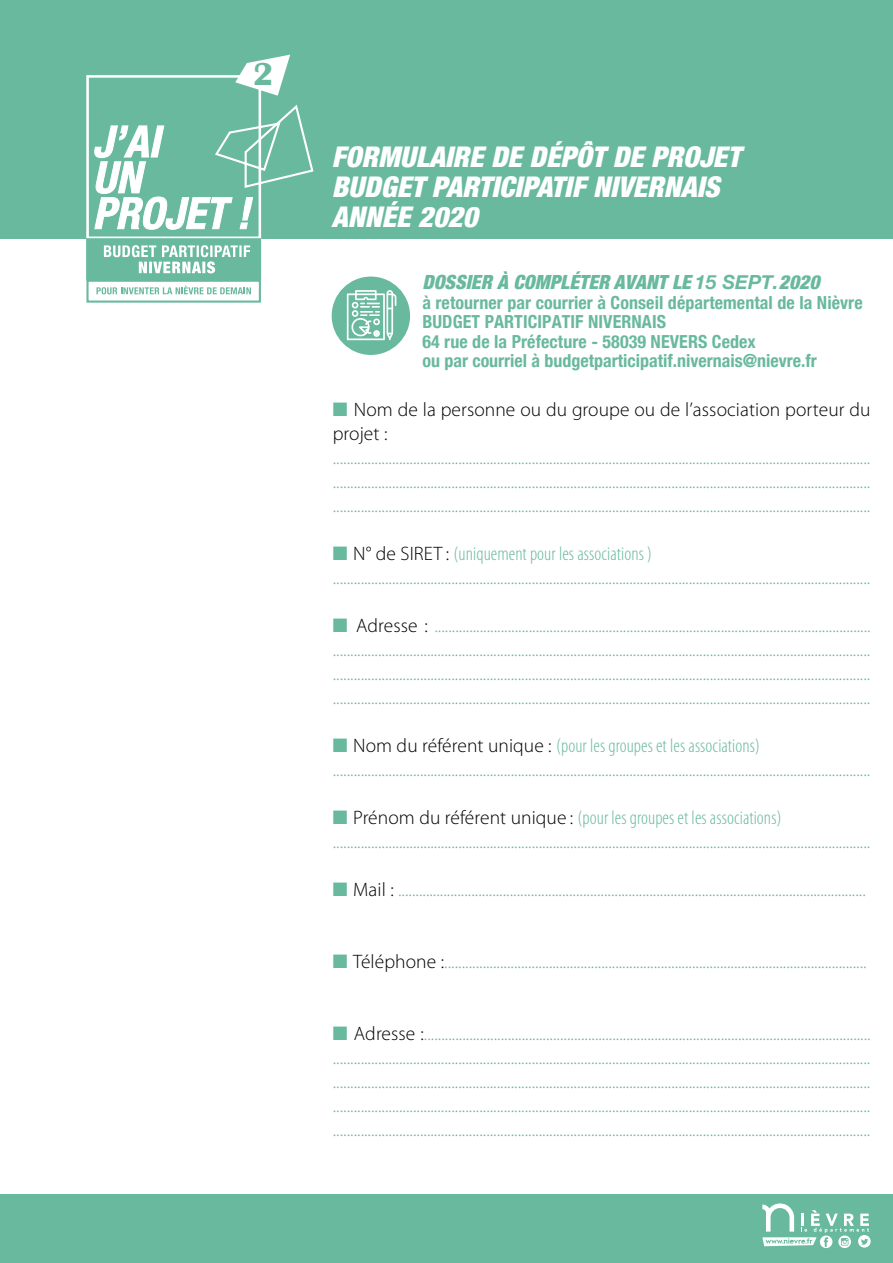
<style>
.page{position:relative;width:893px;height:1263px;background:#fff}
.page>*{position:absolute;margin:0;border:0;box-sizing:border-box;transform-origin:0 0}
.t1{font:700 33.15px "Britannic";color:#69b99f}
.t2{font:italic 900 condensed 28.5px/30px "Helvetica Neue LT";letter-spacing:.005em;color:#fff}
.t3{font:300 19.5px/24px "Myriad Pro";letter-spacing:.005em;color:#69b99f;text-align:justify}
.t4{font:300 19.5px/24px "Myriad Pro";letter-spacing:.005em;color:#000}
.t5{font:italic 900 condensed 19.5px "Helvetica Neue LT";letter-spacing:.005em;color:#69b99f}
.t6{font:700 condensed 18px/19.6px "Helvetica Neue LT";letter-spacing:.005em;color:#69b99f}
.s1{font-family:"Helvetica Neue";font-weight:700;font-stretch:normal}
.s2{color:#69b99f}
.s3{color:#000}
.s4{font-stretch:condensed}
</style>
<div class="page">
<div style="left:0;top:0;width:893px;height:238px;background:#69b99f"></div>
<div style="left:86px;top:75px;width:175px;height:164px;border:3px solid #fff"></div>
<div style="left:86px;top:280px;width:175px;height:23px;border:2px solid #69b99f"></div>
<svg style="left:94px;top:103px;width:220px;height:127px"></svg>
<svg style="left:86px;top:238px;width:175px;height:56px"></svg>
<div style="left:0;top:1195px;width:893px;height:68px;background:#69b99f"></div>
<svg style="left:762px;top:1203px;width:109px;height:45px"></svg>
<div style="left:332px;top:277px;width:78px;height:78px;background:#69b99f;border-radius:50%"></div>
<svg style="left:347px;top:290px;width:49px;height:50px"></svg>
<svg style="left:235px;top:55px;width:55px;height:41px"></svg>
<h1 class="t1" style="left:253px;top:55px;width:22px">2</h1>
<h2 class="t2" style="left:332px;top:141px;width:410px">FORMULAIRE DE DÉPÔT DE PROJET<br>BUDGET PARTICIPATIF NIVERNAIS<br>ANNÉE 2020</h2>
<p class="t5" style="left:422px;top:270px;width:399px">DOSSIER À COMPLÉTER AVANT LE <span class="s1">15 SEPT.</span>2020</p>
<p class="t6" style="left:422px;top:292px;width:442px">à retourner par courrier à Conseil départemental de la Nièvre BUDGET PARTICIPATIF NIVERNAIS<br>64 rue de la Préfecture - 58039 NEVERS Cedex<br>ou par courriel à budgetparticipatif.nivernais@nievre.fr</p>
<p class="t4" style="left:333px;top:397px;width:539px"><span class="s2">■</span> Nom de la personne ou du groupe ou de l’association porteur du projet :</p>
<p class="t3" style="left:333px;top:445px;width:539px">.......................................................................................................................................................... .......................................................................................................................................................... ..........................................................................................................................................................</p>
<p class="t3" style="left:333px;top:541px;width:539px">■ <span class="s3">N° de SIRET :</span> <span class="s4">(uniquement pour les associations ) </span>..........................................................................................................................................................</p>
<p class="t3" style="left:333px;top:613px;width:539px">■ <span class="s3">Adresse :</span> ............................................................................................................................. .......................................................................................................................................................... .......................................................................................................................................................... ..........................................................................................................................................................</p>
<p class="t3" style="left:333px;top:733px;width:539px">■ <span class="s3">Nom du référent unique :</span> <span class="s4">(pour les groupes et les associations) </span>..........................................................................................................................................................</p>
<p class="t3" style="left:333px;top:805px;width:539px">■ <span class="s3">Prénom du référent unique :</span> <span class="s4">(pour les groupes et les associations) </span>..........................................................................................................................................................</p>
<p class="t3" style="left:333px;top:877px;width:534px">■ <span class="s3">Mail :</span> ......................................................................................................................................</p>
<p class="t3" style="left:333px;top:949px;width:535px">■ <span class="s3">Téléphone :</span>.........................................................................................................................</p>
<p class="t3" style="left:333px;top:1021px;width:539px">■ <span class="s3">Adresse :</span>................................................................................................................................ .......................................................................................................................................................... .......................................................................................................................................................... .......................................................................................................................................................... ..........................................................................................................................................................</p>
</div>
